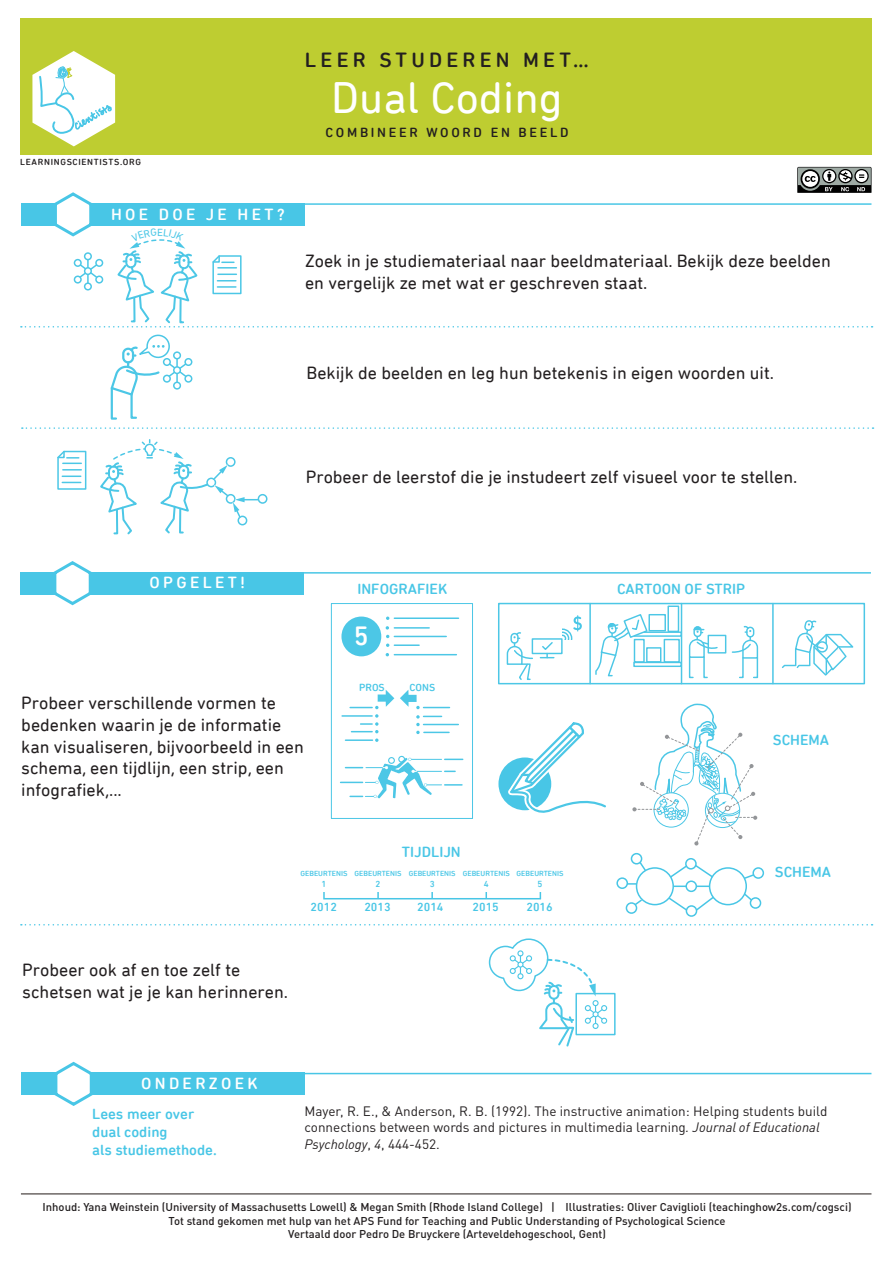
<style>
.page{position:relative;width:893px;height:1263px;background:#fff}
.page>*{position:absolute;margin:0;border:0;box-sizing:border-box;transform-origin:0 0}
.t1{font:45px "DIN Next Rounded LT Pro";color:#fff}
.t2{font:500 27px "DIN Next Rounded LT Pro";color:#fff}
.t3{font:500 21px "DIN Next Rounded LT Pro";letter-spacing:.2em;color:#231f20}
.t4{font:18px/21.6px "DIN Next Rounded LT Pro";color:#231f20}
.t5{font:500 16.5px "DIN Next Rounded LT Pro";letter-spacing:.2em;color:#fff}
.t6{font:500 15px/18px "DIN Next Rounded LT Pro";color:#48c6e6}
.t7{font:13.5px/16.2px "DINOT";color:#231f20}
.t8{font:500 13.5px "DIN Next Rounded LT Pro";letter-spacing:.2em;color:#231f20}
.t9{font:500 12px "DIN Next Rounded LT Pro";color:#48c6e6}
.t10{font:500 11.25px/13.5px "DINOT";color:#231f20;text-align:center}
.t11{font:500 10.5px "DIN Next Rounded LT Pro";color:#48c6e6}
.t12{font:500 9px "DIN Next Rounded LT Pro";letter-spacing:.075em;color:#231f20}
.t13{font:500 9px "DIN Next Rounded LT Pro";color:#48c6e6}
.t14{font:500 7.5px "DIN Next Rounded LT Pro";color:#48c6e6}
.s1{font-style:italic}
</style>
<div class="page">
<div style="left:575px;top:993px;width:41px;height:42px;border:2px solid #4cc7e6"></div>
<hr style="left:673px;top:885px;width:36px;height:2px;background:#48c6e6">
<div style="left:20px;top:18px;width:851px;height:136px;background:#becd31"></div>
<hr style="left:21px;top:1193px;width:850px;height:1px;background:#6c6765">
<div style="left:20px;top:572px;width:284px;height:22px;background:#48c6e6"></div>
<svg style="left:51px;top:561px;width:42px;height:45px"></svg>
<div style="left:21px;top:1073px;width:283px;height:22px;background:#48c6e6"></div>
<svg style="left:52px;top:1061px;width:42px;height:45px"></svg>
<svg style="left:22px;top:427px;width:851px;height:2px"></svg>
<svg style="left:21px;top:924px;width:852px;height:1px"></svg>
<hr style="left:303px;top:572px;width:568px;height:2px;background:#48c6e6">
<hr style="left:304px;top:1073px;width:567px;height:1px;background:#48c6e6">
<svg style="left:32px;top:51px;width:83px;height:95px"></svg>
<svg style="left:57px;top:450px;width:30px;height:40px"></svg>
<div style="left:258px;top:494px;width:9px;height:10px;border:2px solid #4cc7e6;border-radius:50%"></div>
<svg style="left:498px;top:722px;width:108px;height:91px"></svg>
<svg style="left:632px;top:703px;width:125px;height:143px"></svg>
<div style="left:331px;top:603px;width:142px;height:216px;background:#fff;border:1px solid #4cc7e6"></div>
<div style="left:498px;top:603px;width:367px;height:81px;border:2px solid #4cc7e6"></div>
<hr style="left:772px;top:603px;width:2px;height:81px;background:#4cc7e6">
<hr style="left:681px;top:603px;width:1px;height:81px;background:#4cc7e6">
<hr style="left:589px;top:603px;width:2px;height:81px;background:#4cc7e6">
<div style="left:636px;top:867px;width:38px;height:38px;border:2px solid #48c6e6;border-radius:50%"></div>
<div style="left:709px;top:867px;width:38px;height:38px;border:2px solid #48c6e6;border-radius:50%"></div>
<div style="left:750px;top:897px;width:11px;height:12px;border:2px solid #48c6e6;border-radius:50%"></div>
<div style="left:752px;top:867px;width:12px;height:12px;border:2px solid #48c6e6;border-radius:50%"></div>
<div style="left:686px;top:881px;width:10px;height:10px;background:#fff;border-radius:50%"></div>
<div style="left:685px;top:880px;width:12px;height:12px;border:2px solid #48c6e6;border-radius:50%"></div>
<div style="left:685px;top:858px;width:12px;height:11px;border:2px solid #48c6e6;border-radius:50%"></div>
<div style="left:686px;top:905px;width:11px;height:12px;border:2px solid #48c6e6;border-radius:50%"></div>
<div style="left:631px;top:853px;width:11px;height:11px;border:2px solid #48c6e6;border-radius:50%"></div>
<div style="left:616px;top:877px;width:12px;height:12px;border:2px solid #48c6e6;border-radius:50%"></div>
<div style="left:626px;top:902px;width:11px;height:12px;border:2px solid #48c6e6;border-radius:50%"></div>
<svg style="left:669px;top:864px;width:19px;height:15px"></svg>
<svg style="left:694px;top:863px;width:21px;height:16px"></svg>
<svg style="left:667px;top:895px;width:48px;height:17px"></svg>
<svg style="left:743px;top:873px;width:12px;height:7px"></svg>
<svg style="left:742px;top:892px;width:11px;height:10px"></svg>
<svg style="left:638px;top:860px;width:9px;height:13px"></svg>
<svg style="left:627px;top:883px;width:9px;height:2px"></svg>
<svg style="left:633px;top:898px;width:11px;height:9px"></svg>
<svg style="left:323px;top:892px;width:219px;height:8px"></svg>
<hr style="left:485px;top:874px;width:2px;height:25px;background:#48c6e6">
<hr style="left:431px;top:874px;width:2px;height:25px;background:#48c6e6">
<hr style="left:377px;top:874px;width:2px;height:25px;background:#48c6e6">
<div style="left:321px;top:874px;width:225px;height:17px;background:#fff"></div>
<svg style="left:100px;top:439px;width:158px;height:96px"></svg>
<div style="left:341px;top:616px;width:40px;height:40px;background:#4cc7e6;border-radius:50%"></div>
<svg style="left:386px;top:626px;width:3px;height:21px"></svg>
<hr style="left:394px;top:617px;width:64px;height:2px;background:#4cc7e6">
<hr style="left:394px;top:627px;width:35px;height:2px;background:#4cc7e6">
<hr style="left:394px;top:636px;width:52px;height:1px;background:#4cc7e6">
<hr style="left:394px;top:644px;width:25px;height:2px;background:#4cc7e6">
<hr style="left:394px;top:654px;width:62px;height:1px;background:#4cc7e6">
<svg style="left:341px;top:690px;width:122px;height:129px"></svg>
<svg style="left:506px;top:615px;width:76px;height:65px"></svg>
<div style="left:648px;top:614px;width:18px;height:17px;background:#fff;border:1px solid #4cc7e6"></div>
<div style="left:667px;top:605px;width:12px;height:27px;background:#fff;border:1px solid #4cc7e6"></div>
<svg style="left:649px;top:631px;width:32px;height:6px"></svg>
<svg style="left:649px;top:662px;width:32px;height:5px"></svg>
<div style="left:646px;top:647px;width:15px;height:15px;background:#fff;border:1px solid #4cc7e6"></div>
<div style="left:664px;top:639px;width:16px;height:24px;background:#fff;border:1px solid #4cc7e6"></div>
<svg style="left:595px;top:614px;width:54px;height:63px"></svg>
<div style="left:708px;top:635px;width:18px;height:18px;border:1px solid #4cc7e6"></div>
<svg style="left:688px;top:626px;width:31px;height:53px"></svg>
<svg style="left:731px;top:626px;width:28px;height:53px"></svg>
<svg style="left:782px;top:620px;width:72px;height:56px"></svg>
<svg style="left:488px;top:938px;width:119px;height:109px"></svg>
<svg style="left:21px;top:167px;width:852px;height:253px"></svg>
<p class="t3" style="left:305px;top:48px;width:285px">LEER STUDEREN MET…</p>
<h1 class="t1" style="left:331px;top:71px;width:233px">Dual Coding</h1>
<p class="t12" style="left:20px;top:157px;width:122px">LEARNINGSCIENTISTS.ORG</p>
<p class="t5" style="left:111px;top:204px;width:175px">HOE DOE JE HET?</p>
<p class="t8" style="left:326px;top:125px;width:245px">COMBINEER WOORD EN BEELD</p>
<p class="t4" style="left:305px;top:250px;width:527px">Zoek in je studiemateriaal naar beeldmateriaal. Bekijk deze beelden en vergelijk ze met wat er geschreven staat.</p>
<p class="t4" style="left:307px;top:362px;width:469px">Bekijk de beelden en leg hun betekenis in eigen woorden uit.</p>
<p class="t4" style="left:306px;top:465px;width:493px">Probeer de leerstof die je instudeert zelf visueel voor te stellen.</p>
<p class="t5" style="left:150px;top:573px;width:97px">OPGELET!</p>
<p class="t6" style="left:357px;top:580px;width:91px">INFOGRAFIEK</p>
<p class="t6" style="left:617px;top:580px;width:130px">CARTOON OF STRIP</p>
<h2 class="t2" style="left:354px;top:620px;width:16px">5</h2>
<p class="t11" style="left:359px;top:682px;width:27px">PROS</p>
<p class="t11" style="left:410px;top:682px;width:27px">CONS</p>
<p class="t4" style="left:21px;top:692px;width:284px">Probeer verschillende vormen te bedenken waarin je de informatie kan visualiseren, bijvoorbeeld in een schema, een tijdlijn, een strip, een infografiek,...</p>
<p class="t6" style="left:402px;top:843px;width:60px">TIJDLIJN</p>
<p class="t14" style="left:300px;top:869px;width:48px">GEBEURTENIS</p>
<p class="t13" style="left:321px;top:878px;width:6px">1</p>
<p class="t14" style="left:355px;top:869px;width:48px">GEBEURTENIS</p>
<p class="t13" style="left:376px;top:878px;width:6px">2</p>
<p class="t14" style="left:409px;top:869px;width:48px">GEBEURTENIS</p>
<p class="t13" style="left:430px;top:878px;width:6px">3</p>
<p class="t14" style="left:463px;top:869px;width:48px">GEBEURTENIS</p>
<p class="t13" style="left:484px;top:878px;width:6px">4</p>
<p class="t14" style="left:517px;top:869px;width:48px">GEBEURTENIS</p>
<p class="t13" style="left:538px;top:878px;width:6px">5</p>
<p class="t4" style="left:22px;top:959px;width:267px">Probeer ook af en toe zelf te schetsen wat je je kan herinneren.</p>
<p class="t9" style="left:311px;top:900px;width:28px">2012</p>
<p class="t9" style="left:364px;top:900px;width:28px">2013</p>
<p class="t9" style="left:417px;top:900px;width:28px">2014</p>
<p class="t9" style="left:472px;top:900px;width:28px">2015</p>
<p class="t9" style="left:526px;top:900px;width:28px">2016</p>
<p class="t5" style="left:141px;top:1074px;width:118px">ONDERZOEK</p>
<p class="t6" style="left:773px;top:731px;width:58px">SCHEMA</p>
<p class="t6" style="left:775px;top:863px;width:58px">SCHEMA</p>
<p class="t6" style="left:92px;top:1105px;width:126px">Lees meer over dual coding<br>als studiemethode.</p>
<p class="t7" style="left:304px;top:1103px;width:524px">Mayer, R. E., &amp; Anderson, R. B. (1992). The instructive animation: Helping students build connections between words and pictures in multimedia learning<span class="s1">. Journal of Educational<br>Psychology</span>, <span class="s1">4</span>, 444-452.</p>
<p class="t10" style="left:43px;top:1200px;width:810px">Inhoud: Yana Weinstein (University of Massachusetts Lowell) &amp; Megan Smith (Rhode Island College) | Illustraties: Oliver Caviglioli (teachinghow2s.com/cogsci)<br>Tot stand gekomen met hulp van het APS Fund for Teaching and Public Understanding of Psychological Science<br>Vertaald door Pedro De Bruyckere (Arteveldehogeschool, Gent)</p>
</div>
